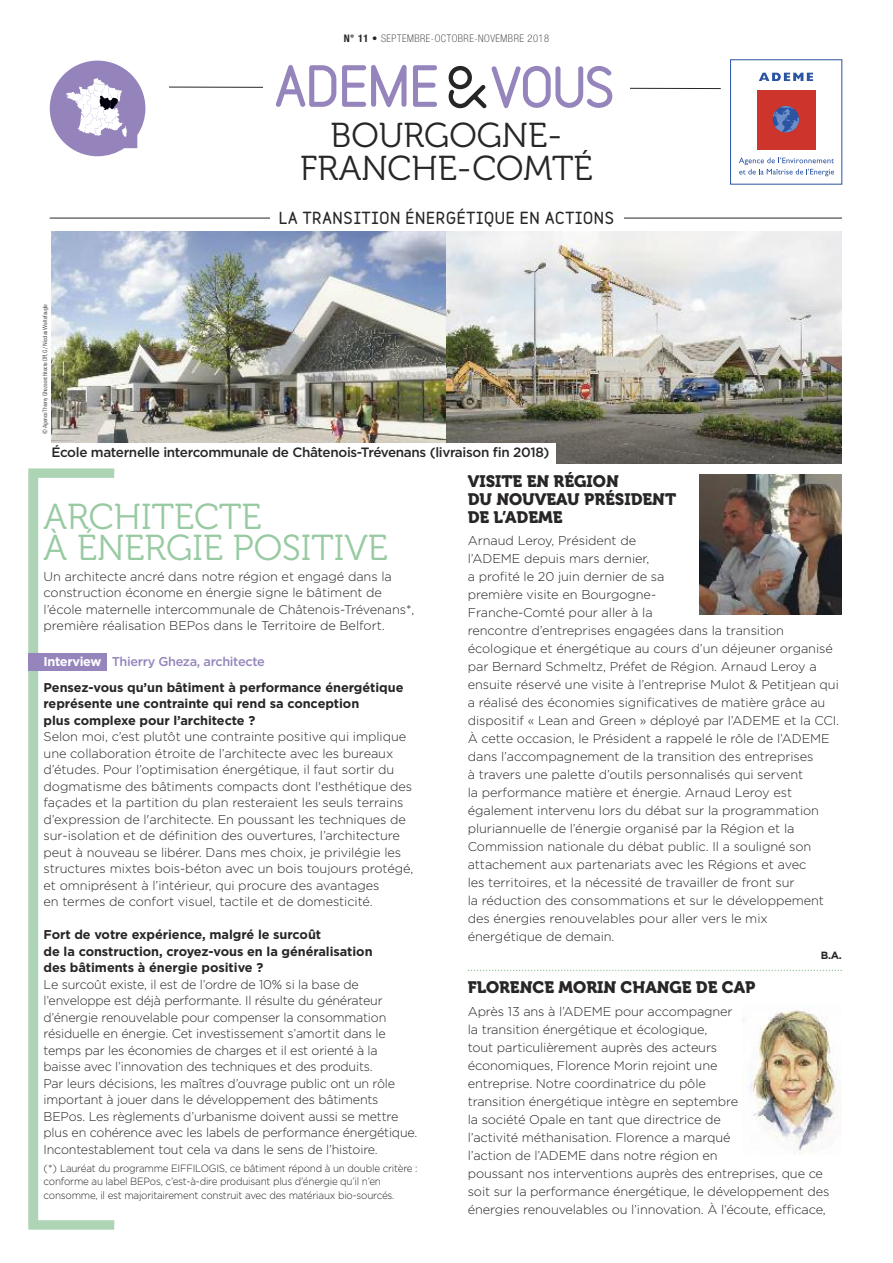
<style>
.page{position:relative;width:893px;height:1263px;background:#fff}
.page>*{position:absolute;margin:0;border:0;box-sizing:border-box;transform-origin:0 0}
.t1{font:36px/31.5px "Museo 300";color:#98caa2}
.t2{font:34.5px/32.5px "Museo 300";color:#272526;text-align:center}
.t3{font:16.5px/18px "Museo 900";color:#272526}
.t4{font:900 15px "Variable";letter-spacing:.05em;color:#272526}
.t5{font:500 13.5px "Gotham";letter-spacing:-.025em;color:#272526}
.t6{font:300 12.75px/18px "Gotham";letter-spacing:-.005em;color:#272526}
.t7{font:700 12.75px/16.5px "Gotham";letter-spacing:-.005em;color:#272526}
.t8{font:300 10.5px/13.5px "Gotham";letter-spacing:-.02em;color:#272526}
.t9{font:100 condensed 10.5px "Helvetica Neue";letter-spacing:.05em;color:#272526}
.t10{font:700 10.5px "Gotham";color:#272526}
.t11{font:300 condensed 6px "Univers";letter-spacing:-.025em;color:#272526}
.s1{font-weight:700}
.s2{color:#fff}
.s3{font-weight:500;color:#9585bc}
</style>
<div class="page">
<hr style="left:50px;top:218px;width:792px;height:1px;background:#272526">
<svg style="left:28px;top:468px;width:86px;height:761px"></svg>
<div style="left:28px;top:653px;width:79px;height:18px;background:#9585bc"></div>
<img style="left:51px;top:232px;width:395px;height:211px">
<svg style="left:468px;top:970px;width:374px;height:1px"></svg>
<div style="left:757px;top:90px;width:59px;height:59px;background:#cd342b"></div>
<svg style="left:773px;top:106px;width:26px;height:26px"></svg>
<svg style="left:759px;top:73px;width:54px;height:8px"></svg>
<svg style="left:739px;top:158px;width:95px;height:18px"></svg>
<div style="left:270px;top:215px;width:354px;height:7px;background:#fff"></div>
<svg style="left:169px;top:65px;width:552px;height:43px"></svg>
<svg style="left:50px;top:61px;width:95px;height:95px"></svg>
<img style="left:699px;top:474px;width:143px;height:141px">
<img style="left:742px;top:1008px;width:100px;height:147px">
<img style="left:446px;top:232px;width:396px;height:232px">
<div style="left:47px;top:444px;width:509px;height:20px;background:#fff"></div>
<p class="t9" style="left:344px;top:34px;width:207px"><span class="s1">N° 11</span> • SEPTEMBRE-OCTOBRE-NOVEMBRE 2018</p>
<h2 class="t2" style="left:300px;top:122px;width:294px">BOURGOGNE-<br>FRANCHE-COMTÉ</h2>
<p class="t11" style="left:43px;top:434px;width:131px;rotate:-90deg">© Agence Thierry Gheza architecte DPLG / Nicolas Waltefaugle</p>
<p class="t4" style="left:279px;top:210px;width:337px">LA TRANSITION ÉNERGÉTIQUE EN ACTIONS</p>
<p class="t5" style="left:52px;top:448px;width:499px">École maternelle intercommunale de Châtenois-Trévenans (livraison fin 2018)</p>
<h1 class="t1" style="left:44px;top:504px;width:346px">ARCHITECTE<br>À ÉNERGIE POSITIVE</h1>
<p class="t6" style="left:44px;top:569px;width:372px;line-height:16.5px">Un architecte ancré dans notre région et engagé dans la construction économe en énergie signe le bâtiment de l’école maternelle intercommunale de Châtenois-Trévenans*, première réalisation BEPos dans le Territoire de Belfort.</p>
<p class="t7" style="left:44px;top:649px;width:361px;line-height:26.1px"><span class="s2">Interview</span> <span class="s3">Thierry Gheza, architecte<br></span>Pensez-vous qu’un bâtiment à performance énergétique</p>
<p class="t7" style="left:44px;top:696px;width:317px">représente une contrainte qui rend sa conception plus complexe pour l’architecte ?</p>
<p class="t6" style="left:44px;top:729px;width:371px;line-height:16.5px">Selon moi, c’est plutôt une contrainte positive qui implique une collaboration étroite de l’architecte avec les bureaux d’études. Pour l’optimisation énergétique, il faut sortir du dogmatisme des bâtiments compacts dont l'esthétique des façades et la partition du plan resteraient les seuls terrains d’expression de l'architecte. En poussant les techniques de sur-isolation et de définition des ouvertures, l’architecture peut à nouveau se libérer. Dans mes choix, je privilégie les structures mixtes bois-béton avec un bois toujours protégé, et omniprésent à l’intérieur, qui procure des avantages<br>en termes de confort visuel, tactile et de domesticité.</p>
<p class="t7" style="left:44px;top:927px;width:331px">Fort de votre expérience, malgré le surcoût<br>de la construction, croyez-vous en la généralisation des bâtiments à énergie positive ?</p>
<p class="t6" style="left:44px;top:977px;width:375px;line-height:16.5px">Le surcoût existe, il est de l’ordre de 10% si la base de l’enveloppe est déjà performante. Il résulte du générateur d’énergie renouvelable pour compenser la consommation résiduelle en énergie. Cet investissement s’amortit dans le temps par les économies de charges et il est orienté à la baisse avec l’innovation des techniques et des produits.<br>Par leurs décisions, les maîtres d’ouvrage public ont un rôle important à jouer dans le développement des bâtiments BEPos. Les règlements d’urbanisme doivent aussi se mettre plus en cohérence avec les labels de performance énergétique.<br>Incontestablement tout cela va dans le sens de l’histoire.</p>
<p class="t8" style="left:44px;top:1162px;width:375px">(*) Lauréat du programme EIFFILOGIS, ce bâtiment répond à un double critère : conforme au label BEPos, c’est-à-dire produisant plus d’énergie qu’il n’en consomme, il est majoritairement construit avec des matériaux bio-sourcés.</p>
<p class="t3" style="left:468px;top:472px;width:210px">VISITE EN RÉGION<br>DU NOUVEAU PRÉSIDENT<br>DE L’ADEME</p>
<p class="t6" style="left:468px;top:533px;width:373px">Arnaud Leroy, Président de<br>l’ADEME depuis mars dernier,<br>a profité le 20 juin dernier de sa<br>première visite en Bourgogne-<br>Franche-Comté pour aller à la<br>rencontre d’entreprises engagées dans la transition écologique et énergétique au cours d’un déjeuner organisé par Bernard Schmeltz, Préfet de Région. Arnaud Leroy a ensuite réservé une visite à l’entreprise Mulot &amp; Petitjean qui a réalisé des économies significatives de matière grâce au dispositif « Lean and Green » déployé par l’ADEME et la CCI.<br>À cette occasion, le Président a rappelé le rôle de l’ADEME dans l’accompagnement de la transition des entreprises<br>à travers une palette d’outils personnalisés qui servent<br>la performance matière et énergie. Arnaud Leroy est également intervenu lors du débat sur la programmation pluriannuelle de l’énergie organisé par la Région et la Commission nationale du débat public. Il a souligné son attachement aux partenariats avec les Régions et avec<br>les territoires, et la nécessité de travailler de front sur<br>la réduction des consommations et sur le développement des énergies renouvelables pour aller vers le mix énergétique de demain.</p>
<p class="t10" style="left:821px;top:952px;width:23px">B.A.</p>
<p class="t3" style="left:468px;top:979px;width:289px">FLORENCE MORIN CHANGE DE CAP</p>
<p class="t6" style="left:468px;top:1003px;width:363px">Après 13 ans à l’ADEME pour accompagner<br>la transition énergétique et écologique,<br>tout particulièrement auprès des acteurs<br>économiques, Florence Morin rejoint une<br>entreprise. Notre coordinatrice du pôle<br>transition énergétique intègre en septembre<br>la société Opale en tant que directrice de<br>l’activité méthanisation. Florence a marqué<br>l’action de l’ADEME dans notre région en<br>poussant nos interventions auprès des entreprises, que ce soit sur la performance énergétique, le développement des énergies renouvelables ou l’innovation. À l’écoute, efficace,</p>
</div>
